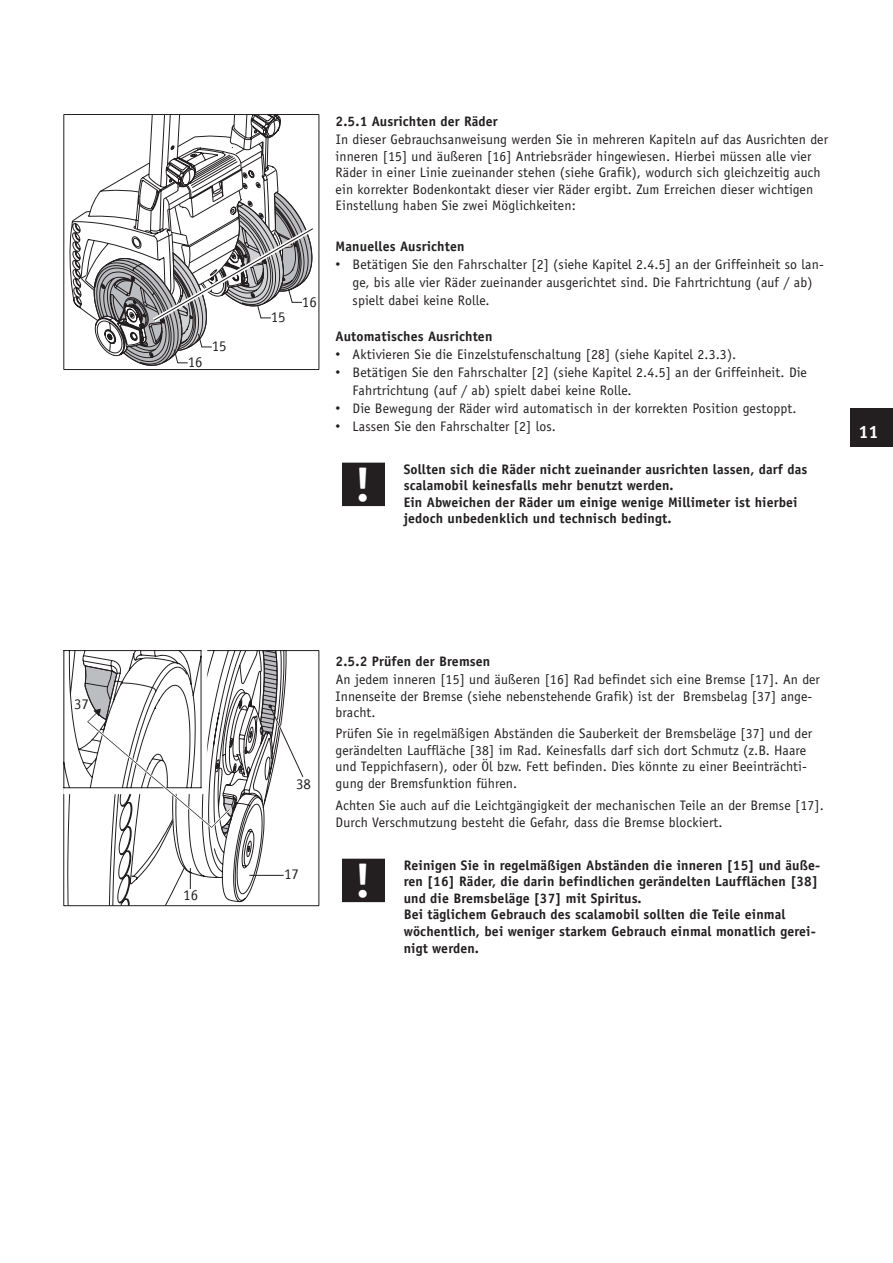
<style>
.page{position:relative;width:893px;height:1263px;background:#fff}
.page>*{position:absolute;margin:0;border:0;box-sizing:border-box;transform-origin:0 0}
.t1{font:700 47.55px "Officina Sans";color:#fff}
.t2{font:700 18px "Officina Sans";color:#fff}
.t3{font:14.85px "Officina Sans LT";color:#231f20}
.t4{font:13.8px/16.5px "Officina Sans";letter-spacing:.01em;color:#231f20}
.t5{font:700 13.8px/16.5px "Officina Sans";letter-spacing:.01em;color:#231f20}
.s1{font-family:"Arial"}
</style>
<div class="page">
<div style="left:850px;top:408px;width:43px;height:38px;background:#231f20"></div>
<div style="left:342px;top:463px;width:43px;height:43px;background:#231f20"></div>
<div style="left:342px;top:859px;width:43px;height:43px;background:#231f20"></div>
<svg style="left:63px;top:114px;width:256px;height:256px"></svg>
<svg style="left:69px;top:114px;width:250px;height:252px"></svg>
<svg style="left:253px;top:650px;width:66px;height:256px"></svg>
<svg style="left:63px;top:650px;width:190px;height:256px"></svg>
<svg style="left:63px;top:650px;width:173px;height:185px"></svg>
<svg style="left:260px;top:650px;width:46px;height:130px"></svg>
<svg style="left:190px;top:868px;width:1px;height:21px"></svg>
<hr style="left:249px;top:875px;width:35px;height:1px;background:#231f20">
<p class="t3" style="left:74px;top:696px;width:16px">37</p>
<p class="t3" style="left:188px;top:353px;width:16px">16</p>
<p class="t3" style="left:212px;top:337px;width:16px">15</p>
<p class="t3" style="left:271px;top:308px;width:16px">15</p>
<p class="t3" style="left:302px;top:293px;width:16px">16</p>
<p class="t5" style="left:336px;top:113px;width:164px">2.5.1 Ausrichten der Räder</p>
<p class="t4" style="left:336px;top:131px;width:494px">In dieser Gebrauchsanweisung werden Sie in mehreren Kapiteln auf das Ausrichten der inneren [15] und äußeren [16] Antriebsräder hingewiesen. Hierbei müssen alle vier Räder in einer Linie zueinander stehen (siehe Grafik), wodurch sich gleichzeitig auch ein korrekter Bodenkontakt dieser vier Räder ergibt. Zum Erreichen dieser wichtigen Einstellung haben Sie zwei Möglichkeiten:</p>
<p class="t5" style="left:336px;top:237px;width:130px">Manuelles Ausrichten</p>
<p class="t4" style="left:353px;top:255px;width:473px;line-height:18px;text-indent:-17px"><span class="s1">•</span> Betätigen Sie den Fahrschalter [2] (siehe Kapitel 2.4.5] an der Griffeinheit so lan&shy;ge, bis alle vier Räder zueinander ausgerichtet sind. Die Fahrtrichtung (auf / ab) spielt dabei keine Rolle.</p>
<p class="t5" style="left:336px;top:327px;width:158px">Automatisches Ausrichten</p>
<p class="t4" style="left:336px;top:346px;width:402px"><span class="s1">•</span> Aktivieren Sie die Einzelstufenschaltung [28] (siehe Kapitel 2.3.3).</p>
<p class="t4" style="left:353px;top:363px;width:456px;line-height:18px;text-indent:-17px"><span class="s1">•</span> Betätigen Sie den Fahrschalter [2] (siehe Kapitel 2.4.5] an der Griffeinheit. Die<br>Fahrtrichtung (auf / ab) spielt dabei keine Rolle.</p>
<p class="t4" style="left:336px;top:400px;width:463px"><span class="s1">•</span> Die Bewegung der Räder wird automatisch in der korrekten Position gestoppt.</p>
<p class="t4" style="left:336px;top:418px;width:222px"><span class="s1">•</span> Lassen Sie den Fahrschalter [2] los.</p>
<h1 class="t1" style="left:355px;top:455px;width:18px">!</h1>
<p class="t5" style="left:404px;top:461px;width:405px">Sollten sich die Räder nicht zueinander ausrichten lassen, darf das scalamobil keinesfalls mehr benutzt werden.<br>Ein Abweichen der Räder um einige wenige Millimeter ist hierbei jedoch unbedenklich und technisch bedingt.</p>
<h2 class="t2" style="left:858px;top:420px;width:22px">11</h2>
<p class="t3" style="left:183px;top:886px;width:16px">16</p>
<p class="t3" style="left:296px;top:775px;width:16px">38</p>
<p class="t3" style="left:284px;top:865px;width:16px">17</p>
<p class="t5" style="left:336px;top:653px;width:156px">2.5.2 Prüfen der Bremsen</p>
<p class="t4" style="left:336px;top:671px;width:486px">An jedem inneren [15] und äußeren [16] Rad befindet sich eine Bremse [17]. An der<br>Innenseite der Bremse (siehe nebenstehende Grafik) ist der Bremsbelag [37] ange&shy;bracht.</p>
<p class="t4" style="left:336px;top:725px;width:478px">Prüfen Sie in regelmäßigen Abständen die Sauberkeit der Bremsbeläge [37] und der gerändelten Lauffläche [38] im Rad. Keinesfalls darf sich dort Schmutz (z.B. Haare und Teppichfasern), oder Öl bzw. Fett befinden. Dies könnte zu einer Beeinträchti&shy;gung der Bremsfunktion führen.</p>
<p class="t4" style="left:336px;top:797px;width:490px">Achten Sie auch auf die Leichtgängigkeit der mechanischen Teile an der Bremse [17].<br>Durch Verschmutzung besteht die Gefahr, dass die Bremse blockiert.</p>
<h1 class="t1" style="left:355px;top:851px;width:18px">!</h1>
<p class="t5" style="left:404px;top:857px;width:418px">Reinigen Sie in regelmäßigen Abständen die inneren [15] und äuße&shy;ren [16] Räder, die darin befindlichen gerändelten Laufflächen [38] und die Bremsbeläge [37] mit Spiritus.<br>Bei täglichem Gebrauch des scalamobil sollten die Teile einmal wöchentlich, bei weniger starkem Gebrauch einmal monatlich gerei&shy;nigt werden.</p>
</div>
